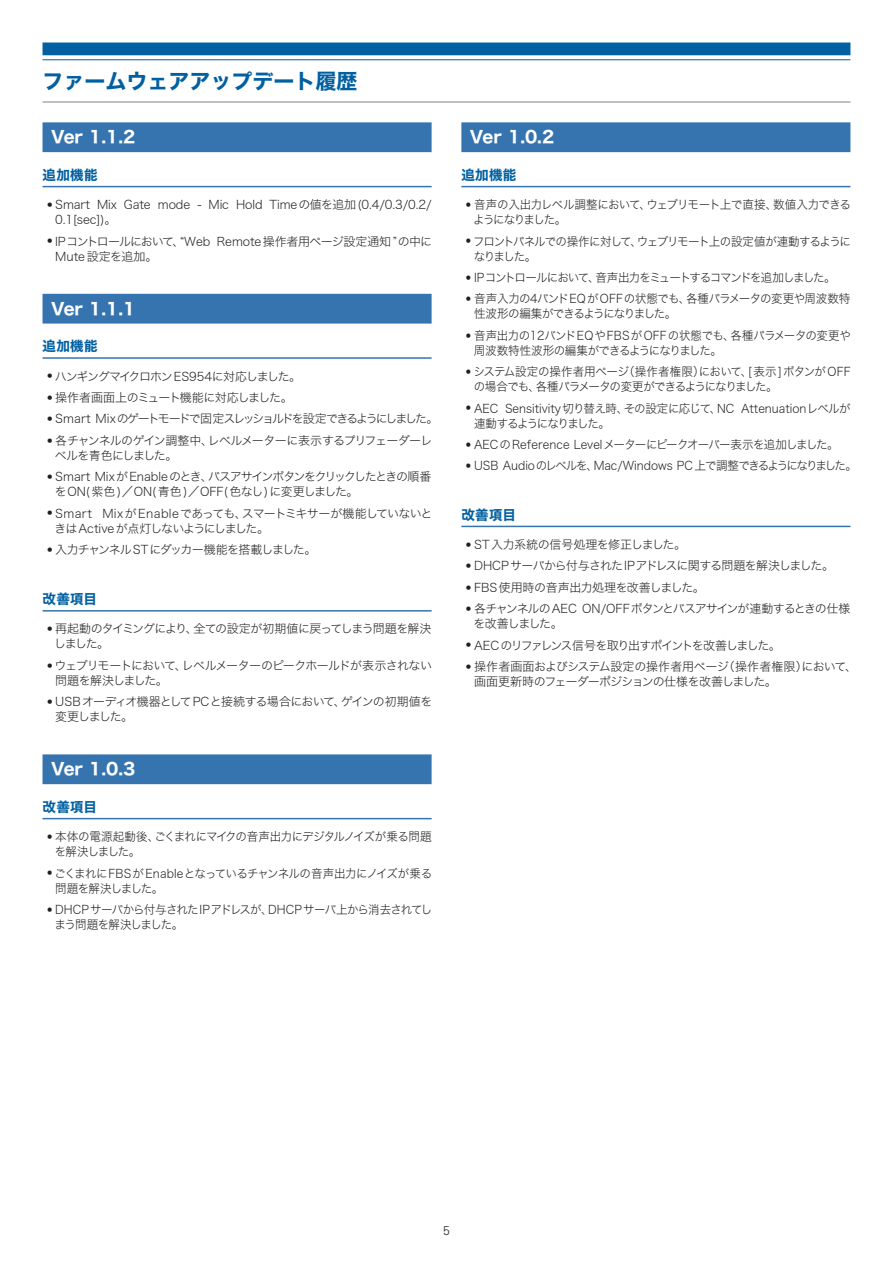
<style>
.page{position:relative;width:893px;height:1263px;background:#fff}
.page>*{position:absolute;margin:0;border:0;box-sizing:border-box;transform-origin:0 0}
.t1{font:21px "Hira Kaku Std W7";color:#0160a1}
.t2{font:16.5px "Hira Kaku Std W7";letter-spacing:-.025em;color:#fff}
.t3{font:13.5px "Hira Kaku Std W7";letter-spacing:.025em;color:#0160a1}
.t4{font:12px/15px "Hira Kaku Std W2";letter-spacing:-.055em;color:#231f20}
.t5{font:12px/15px "Hira Kaku Std W2";letter-spacing:-.055em;color:#231f20;scale:.96 1}
.t6{font:12px/15px "Hira Kaku Std W2";color:#231f20;scale:.96 1}
.t7{font:12px/15px "Hira Kaku Std W2";letter-spacing:-.01em;color:#231f20}
.t8{font:12px/15px "Hira Kaku Std W2";letter-spacing:-.085em;color:#231f20}
.t9{font:12px/15px "Hira Kaku Std W2";letter-spacing:-.075em;color:#231f20}
.t10{font:12px/15px "Hira Kaku Std W2";letter-spacing:-.025em;color:#231f20;scale:.96 1}
.t11{font:12px/15px "Hira Kaku Std W2";letter-spacing:-.035em;color:#231f20;scale:.96 1}
.t12{font:12px/15px "Hira Kaku Std W2";letter-spacing:-.1em;color:#231f20;scale:.96 1}
.t13{font:12px "Hira Kaku Std W2";letter-spacing:-.035em;color:#231f20}
.t14{font:12px "Hira Kaku Std W2";letter-spacing:-.165em;color:#231f20}
.t15{font:12px "Hira Kaku Std W2";letter-spacing:-.105em;color:#231f20;scale:.96 1}
.t16{font:12px "Hira Kaku Std W2";letter-spacing:-.11em;color:#231f20}
.t17{font:300 12px "Univers Next Pro";color:#231f20}
.s1{font-family:"Univers Next Pro";font-weight:300}
</style>
<div class="page">
<div style="left:43px;top:43px;width:807px;height:12px;background:#0160a1"></div>
<hr style="left:43px;top:59px;width:807px;height:1px;background:#0160a1">
<hr style="left:43px;top:102px;width:807px;height:1px;background:#808285">
<div style="left:43px;top:122px;width:389px;height:30px;background:#3674b0"></div>
<hr style="left:43px;top:186px;width:389px;height:1px;background:#3674b0">
<div style="left:43px;top:294px;width:389px;height:30px;background:#3674b0"></div>
<hr style="left:43px;top:357px;width:389px;height:2px;background:#3674b0">
<hr style="left:43px;top:610px;width:389px;height:2px;background:#3674b0">
<div style="left:43px;top:754px;width:389px;height:30px;background:#3674b0"></div>
<hr style="left:43px;top:818px;width:389px;height:1px;background:#3674b0">
<div style="left:461px;top:122px;width:389px;height:30px;background:#3674b0"></div>
<hr style="left:461px;top:186px;width:389px;height:1px;background:#3674b0">
<hr style="left:461px;top:526px;width:389px;height:1px;background:#3674b0">
<h1 class="t1" style="left:43px;top:65px;width:317px">ファームウェアアップデート履歴</h1>
<h2 class="t2" style="left:51px;top:124px;width:86px">Ver 1.1.2</h2>
<p class="t3" style="left:43px;top:164px;width:57px">追加機能</p>
<p class="t7" style="left:55px;top:197px;width:378px;text-indent:-8px"><span class="s1">•</span> Smart Mix Gate mode - Mic Hold Timeの値を追加(0.4/0.3/0.2/<br>0.1[sec])。</p>
<p class="t7" style="left:55px;top:233px;width:378px;text-indent:-9px"><span class="s1">•</span> IPコントロールにおいて、“Web Remote操作者用ページ設定通知”の中に<br>Mute設定を追加。</p>
<h2 class="t2" style="left:51px;top:296px;width:86px">Ver 1.1.1</h2>
<p class="t3" style="left:43px;top:336px;width:57px">追加機能</p>
<p class="t8" style="left:47px;top:368px;width:256px"><span class="s1">•</span> ハンギングマイクロホンES954に対応しました。</p>
<p class="t4" style="left:47px;top:390px;width:247px"><span class="s1">•</span> 操作者画面上のミュート機能に対応しました。</p>
<p class="t14" style="left:47px;top:410px;width:393px"><span class="s1">•</span> Smart Mix のゲートモードで固定スレッショルドを設定できるようにしました。</p>
<p class="t4" style="left:55px;top:432px;width:379px;text-indent:-8px"><span class="s1">•</span> 各チャンネルのゲイン調整中、レベルメーターに表示するプリフェーダーレベルを青色にしました。</p>
<p class="t9" style="left:55px;top:469px;width:378px;text-indent:-8px"><span class="s1">•</span> Smart Mix が Enable のとき、バスアサインボタンをクリックしたときの順番をON(紫色)／ON(青色)／OFF(色なし)に変更しました。</p>
<p class="t4" style="left:55px;top:505px;width:379px;text-indent:-8px"><span class="s1">•</span> Smart MixがEnableであっても、スマートミキサーが機能していないときは Active が点灯しないようにしました。</p>
<p class="t8" style="left:47px;top:542px;width:271px"><span class="s1">•</span> 入力チャンネル ST にダッカー機能を搭載しました。</p>
<p class="t3" style="left:43px;top:588px;width:56px">改善項目</p>
<p class="t4" style="left:54px;top:621px;width:379px;text-indent:-8px"><span class="s1">•</span> 再起動のタイミングにより、全ての設定が初期値に戻ってしまう問題を解決しました。</p>
<p class="t4" style="left:55px;top:657px;width:378px;text-indent:-9px"><span class="s1">•</span> ウェブリモートにおいて、レベルメーターのピークホールドが表示されない問題を解決しました。</p>
<p class="t4" style="left:55px;top:694px;width:379px;text-indent:-9px"><span class="s1">•</span> USBオーディオ機器としてPCと接続する場合において、ゲインの初期値を変更しました。</p>
<h2 class="t2" style="left:51px;top:756px;width:86px">Ver 1.0.3</h2>
<p class="t3" style="left:43px;top:796px;width:56px">改善項目</p>
<p class="t5" style="left:55px;top:829px;width:394px;text-indent:-8px"><span class="s1">•</span> 本体の電源起動後、ごくまれにマイクの音声出力にデジタルノイズが乗る問題を解決しました。</p>
<p class="t5" style="left:55px;top:865px;width:394px;text-indent:-9px"><span class="s1">•</span> ごくまれにFBSが Enableとなっているチャンネルの音声出力にノイズが乗る問題を解決しました。</p>
<p class="t5" style="left:55px;top:902px;width:395px;text-indent:-8px"><span class="s1">•</span> DHCPサーバから付与されたIPアドレスが、DHCPサーバ上から消去されてしまう問題を解決しました。</p>
<h2 class="t2" style="left:470px;top:124px;width:86px">Ver 1.0.2</h2>
<p class="t3" style="left:461px;top:164px;width:57px">追加機能</p>
<p class="t5" style="left:473px;top:197px;width:395px;text-indent:-8px"><span class="s1">•</span> 音声の入出力レベル調整において、ウェブリモート上で直接、数値入力できるようになりました。</p>
<p class="t12" style="left:474px;top:233px;width:395px;text-indent:-8px"><span class="s1">•</span> フロントパネルでの操作に対して、ウェブリモート上の設定値が連動するようになりました。</p>
<p class="t15" style="left:466px;top:268px;width:387px"><span class="s1">•</span> IP コントロールにおいて、音声出力をミュートするコマンドを追加しました。</p>
<p class="t11" style="left:474px;top:291px;width:393px;text-indent:-9px"><span class="s1">•</span> 音声入力の4バンドEQがOFFの状態でも、各種パラメータの変更や周波数特性波形の編集ができるようになりました。</p>
<p class="t10" style="left:474px;top:327px;width:394px;text-indent:-8px"><span class="s1">•</span> 音声出力の12バンドEQやFBSがOFFの状態でも、各種パラメータの変更や周波数特性波形の編集ができるようになりました。</p>
<p class="t5" style="left:474px;top:364px;width:394px;text-indent:-8px"><span class="s1">•</span> システム設定の操作者用ページ（操作者権限）において、[表示]ボタンがOFFの場合でも、各種パラメータの変更ができるようになりました。</p>
<p class="t6" style="left:474px;top:400px;width:394px;text-indent:-9px"><span class="s1">•</span> AEC Sensitivity切り替え時、その設定に応じて、NC Attenuationレベルが連動するようになりました。</p>
<p class="t6" style="left:466px;top:437px;width:390px"><span class="s1">•</span> AECのReference Levelメーターにピークオーバー表示を追加しました。</p>
<p class="t6" style="left:466px;top:458px;width:409px"><span class="s1">•</span> USB Audioのレベルを、Mac/Windows PC上で調整できるようになりました。</p>
<p class="t3" style="left:461px;top:504px;width:56px">改善項目</p>
<p class="t13" style="left:466px;top:535px;width:222px"><span class="s1">•</span> ST 入力系統の信号処理を修正しました。</p>
<p class="t4" style="left:466px;top:558px;width:370px"><span class="s1">•</span> DHCPサーバから付与されたIPアドレスに関する問題を解決しました。</p>
<p class="t13" style="left:466px;top:578px;width:241px"><span class="s1">•</span> FBS 使用時の音声出力処理を改善しました。</p>
<p class="t8" style="left:474px;top:601px;width:378px;text-indent:-8px"><span class="s1">•</span> 各チャンネルの AEC ON/OFF ボタンとバスアサインが連動するときの仕様を改善しました。</p>
<p class="t16" style="left:466px;top:636px;width:317px"><span class="s1">•</span> AEC のリファレンス信号を取り出すポイントを改善しました。</p>
<p class="t4" style="left:474px;top:659px;width:385px;text-indent:-9px"><span class="s1">•</span> 操作者画面およびシステム設定の操作者用ページ（操作者権限）において、画面更新時のフェーダーポジションの仕様を改善しました。</p>
<p class="t17" style="left:443px;top:1224px;width:8px">5</p>
</div>
